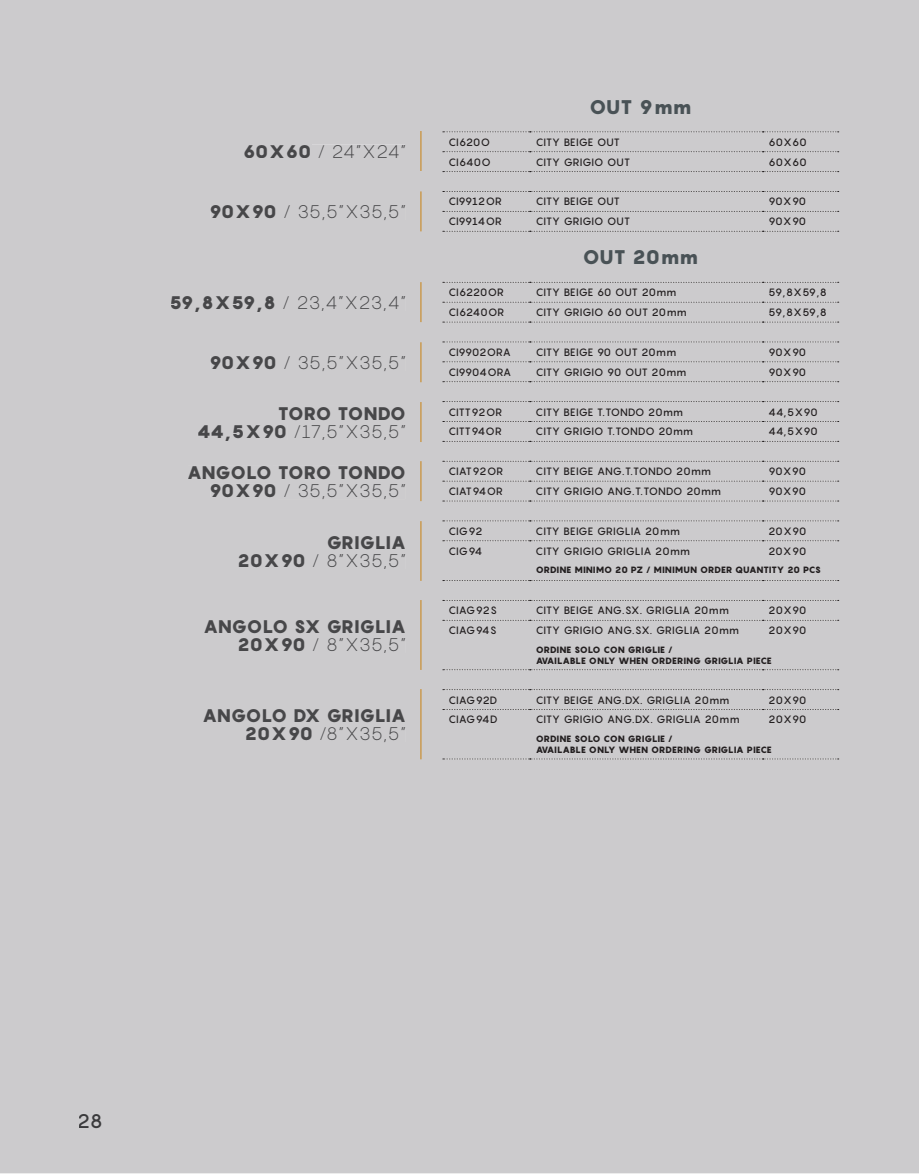
<style>
.page{position:relative;width:919px;height:1174px;background:#fff}
.page>*{position:absolute;margin:0;border:0;box-sizing:border-box;transform-origin:0 0}
.t1{font:900 19.5px "Pangram";letter-spacing:.01em;color:#495256}
.t2{font:500 19.5px "Pangram";color:#231f20}
.t3{font:900 18px/18px "Pangram";letter-spacing:-.03em;color:#474749;text-align:right}
.t4{font:300 18px "Pangram";letter-spacing:.015em;color:#474749}
.t5{font:500 10.5px "Pangram";letter-spacing:.01em;color:#231f20}
.t6{font:500 10.5px "Pangram";letter-spacing:-.01em;color:#231f20}
.t7{font:900 9px/10.8px "Pangram";color:#231f20}
.s1{font-weight:900}
.s2{font-weight:300}
</style>
<div class="page">
<div style="left:0;top:0;width:918px;height:1173px;background:#cccbcd"></div>
<div style="left:79px;top:1114px;width:22px;height:14px;background:#cccbcd"></div>
<div style="left:244px;top:145px;width:66px;height:13px;background:#cccbcd"></div>
<div style="left:312px;top:145px;width:93px;height:13px;background:#cccbcd"></div>
<hr style="left:420px;top:131px;width:1px;height:40px;background:#c98a27">
<div style="left:171px;top:296px;width:103px;height:16px;background:#cccbcd"></div>
<div style="left:277px;top:296px;width:128px;height:15px;background:#cccbcd"></div>
<div style="left:211px;top:356px;width:64px;height:13px;background:#cccbcd"></div>
<div style="left:277px;top:356px;width:128px;height:15px;background:#cccbcd"></div>
<div style="left:279px;top:407px;width:127px;height:13px;background:#cccbcd"></div>
<div style="left:198px;top:425px;width:88px;height:16px;background:#cccbcd"></div>
<div style="left:288px;top:425px;width:117px;height:15px;background:#cccbcd"></div>
<div style="left:188px;top:466px;width:82px;height:13px;background:#cccbcd"></div>
<div style="left:273px;top:466px;width:133px;height:13px;background:#cccbcd"></div>
<div style="left:211px;top:484px;width:64px;height:13px;background:#cccbcd"></div>
<div style="left:277px;top:484px;width:128px;height:15px;background:#cccbcd"></div>
<div style="left:328px;top:536px;width:77px;height:13px;background:#cccbcd"></div>
<div style="left:239px;top:554px;width:65px;height:13px;background:#cccbcd"></div>
<div style="left:306px;top:554px;width:99px;height:15px;background:#cccbcd"></div>
<div style="left:204px;top:620px;width:83px;height:13px;background:#cccbcd"></div>
<div style="left:289px;top:620px;width:117px;height:13px;background:#cccbcd"></div>
<div style="left:239px;top:638px;width:65px;height:13px;background:#cccbcd"></div>
<div style="left:306px;top:638px;width:99px;height:15px;background:#cccbcd"></div>
<hr style="left:420px;top:282px;width:1px;height:40px;background:#c98a27">
<hr style="left:420px;top:342px;width:1px;height:40px;background:#c98a27">
<hr style="left:420px;top:402px;width:1px;height:40px;background:#c98a27">
<hr style="left:420px;top:461px;width:1px;height:40px;background:#c98a27">
<hr style="left:420px;top:521px;width:1px;height:60px;background:#c98a27">
<hr style="left:420px;top:600px;width:1px;height:70px;background:#c98a27">
<div style="left:204px;top:709px;width:82px;height:13px;background:#cccbcd"></div>
<div style="left:288px;top:709px;width:118px;height:13px;background:#cccbcd"></div>
<div style="left:246px;top:727px;width:65px;height:13px;background:#cccbcd"></div>
<div style="left:314px;top:727px;width:91px;height:15px;background:#cccbcd"></div>
<hr style="left:420px;top:689px;width:1px;height:70px;background:#c98a27">
<svg style="left:443px;top:669px;width:395px;height:1px"></svg>
<svg style="left:443px;top:151px;width:395px;height:1px"></svg>
<svg style="left:443px;top:211px;width:395px;height:1px"></svg>
<svg style="left:443px;top:302px;width:395px;height:1px"></svg>
<svg style="left:443px;top:322px;width:395px;height:1px"></svg>
<svg style="left:443px;top:341px;width:395px;height:1px"></svg>
<svg style="left:443px;top:361px;width:395px;height:1px"></svg>
<svg style="left:443px;top:381px;width:395px;height:1px"></svg>
<svg style="left:443px;top:401px;width:395px;height:1px"></svg>
<svg style="left:443px;top:421px;width:395px;height:1px"></svg>
<svg style="left:443px;top:441px;width:395px;height:1px"></svg>
<svg style="left:443px;top:461px;width:395px;height:1px"></svg>
<svg style="left:443px;top:481px;width:395px;height:1px"></svg>
<svg style="left:443px;top:500px;width:395px;height:1px"></svg>
<svg style="left:443px;top:520px;width:395px;height:1px"></svg>
<svg style="left:443px;top:540px;width:395px;height:1px"></svg>
<svg style="left:443px;top:580px;width:395px;height:1px"></svg>
<svg style="left:443px;top:600px;width:395px;height:1px"></svg>
<svg style="left:443px;top:620px;width:395px;height:1px"></svg>
<svg style="left:443px;top:689px;width:395px;height:1px"></svg>
<svg style="left:443px;top:709px;width:395px;height:1px"></svg>
<svg style="left:443px;top:758px;width:395px;height:1px"></svg>
<svg style="left:443px;top:171px;width:395px;height:1px"></svg>
<svg style="left:443px;top:231px;width:395px;height:1px"></svg>
<svg style="left:443px;top:282px;width:395px;height:1px"></svg>
<svg style="left:443px;top:131px;width:395px;height:1px"></svg>
<svg style="left:443px;top:191px;width:395px;height:1px"></svg>
<div style="left:211px;top:205px;width:64px;height:13px;background:#cccbcd"></div>
<div style="left:277px;top:205px;width:128px;height:15px;background:#cccbcd"></div>
<hr style="left:420px;top:191px;width:1px;height:40px;background:#c98a27">
<h2 class="t4" style="left:243px;top:140px;width:165px"><span class="s1">60X60</span> / 24”X24”</h2>
<h2 class="t4" style="left:209px;top:200px;width:198px"><span class="s1">90X90</span> / 35,5”X35,5”</h2>
<h2 class="t4" style="left:169px;top:291px;width:238px"><span class="s1">59,8X59,8</span> / 23,4”X23,4”</h2>
<h2 class="t4" style="left:209px;top:351px;width:198px"><span class="s1">90X90</span> / 35,5”X35,5”</h2>
<h2 class="t3" style="left:197px;top:404px;width:210px">TORO TONDO<br>44,5X90 <span class="s2">/17,5”X35,5”</span></h2>
<h2 class="t3" style="left:187px;top:463px;width:221px">ANGOLO TORO TONDO<br>90X90 <span class="s2">/ 35,5”X35,5”</span></h2>
<h2 class="t3" style="left:237px;top:533px;width:170px">GRIGLIA<br>20X90 <span class="s2">/ 8”X35,5”</span></h2>
<h2 class="t3" style="left:203px;top:617px;width:204px">ANGOLO SX GRIGLIA<br>20X90 <span class="s2">/ 8”X35,5”</span></h2>
<h2 class="t3" style="left:202px;top:706px;width:205px">ANGOLO DX GRIGLIA<br>20X90 <span class="s2">/8”X35,5”</span></h2>
<h1 class="t1" style="left:589px;top:94px;width:104px">OUT 9mm</h1>
<p class="t5" style="left:448px;top:135px;width:43px">CI620O</p>
<p class="t5" style="left:535px;top:135px;width:86px">CITY BEIGE OUT</p>
<p class="t5" style="left:768px;top:135px;width:39px">60X60</p>
<p class="t5" style="left:448px;top:155px;width:44px">CI640O</p>
<p class="t5" style="left:535px;top:155px;width:96px">CITY GRIGIO OUT</p>
<p class="t5" style="left:768px;top:155px;width:39px">60X60</p>
<p class="t5" style="left:448px;top:195px;width:55px">CI9912OR</p>
<p class="t5" style="left:535px;top:195px;width:86px">CITY BEIGE OUT</p>
<p class="t5" style="left:768px;top:195px;width:39px">90X90</p>
<p class="t6" style="left:448px;top:215px;width:55px">CI9914OR</p>
<p class="t5" style="left:535px;top:215px;width:96px">CITY GRIGIO OUT</p>
<p class="t5" style="left:768px;top:215px;width:39px">90X90</p>
<h1 class="t1" style="left:582px;top:244px;width:117px">OUT 20mm</h1>
<p class="t5" style="left:448px;top:286px;width:57px">CI6220OR</p>
<p class="t5" style="left:535px;top:286px;width:142px">CITY BEIGE 60 OUT 20mm</p>
<p class="t5" style="left:768px;top:286px;width:60px">59,8X59,8</p>
<p class="t5" style="left:448px;top:305px;width:57px">CI6240OR</p>
<p class="t5" style="left:535px;top:305px;width:152px">CITY GRIGIO 60 OUT 20mm</p>
<p class="t5" style="left:768px;top:305px;width:60px">59,8X59,8</p>
<p class="t5" style="left:448px;top:345px;width:64px">CI9902ORA</p>
<p class="t5" style="left:535px;top:345px;width:142px">CITY BEIGE 90 OUT 20mm</p>
<p class="t5" style="left:768px;top:345px;width:39px">90X90</p>
<p class="t5" style="left:448px;top:365px;width:64px">CI9904ORA</p>
<p class="t5" style="left:535px;top:365px;width:152px">CITY GRIGIO 90 OUT 20mm</p>
<p class="t5" style="left:768px;top:365px;width:39px">90X90</p>
<p class="t5" style="left:448px;top:405px;width:55px">CITT92OR</p>
<p class="t5" style="left:535px;top:405px;width:149px">CITY BEIGE T.TONDO 20mm</p>
<p class="t5" style="left:768px;top:405px;width:51px">44,5X90</p>
<p class="t5" style="left:448px;top:425px;width:55px">CITT94OR</p>
<p class="t5" style="left:535px;top:425px;width:159px">CITY GRIGIO T.TONDO 20mm</p>
<p class="t5" style="left:768px;top:425px;width:51px">44,5X90</p>
<p class="t5" style="left:448px;top:464px;width:56px">CIAT92OR</p>
<p class="t5" style="left:535px;top:464px;width:177px">CITY BEIGE ANG.T.TONDO 20mm</p>
<p class="t5" style="left:768px;top:464px;width:39px">90X90</p>
<p class="t5" style="left:448px;top:484px;width:56px">CIAT94OR</p>
<p class="t5" style="left:535px;top:484px;width:187px">CITY GRIGIO ANG.T.TONDO 20mm</p>
<p class="t5" style="left:768px;top:484px;width:39px">90X90</p>
<p class="t5" style="left:448px;top:524px;width:36px">CIG92</p>
<p class="t5" style="left:535px;top:524px;width:146px">CITY BEIGE GRIGLIA 20mm</p>
<p class="t5" style="left:768px;top:524px;width:39px">20X90</p>
<p class="t5" style="left:448px;top:544px;width:35px">CIG94</p>
<p class="t5" style="left:535px;top:544px;width:156px">CITY GRIGIO GRIGLIA 20mm</p>
<p class="t5" style="left:768px;top:544px;width:39px">20X90</p>
<p class="t7" style="left:535px;top:565px;width:286px">ORDINE MINIMO 20 PZ / MINIMUN ORDER QUANTITY 20 PCS</p>
<p class="t5" style="left:448px;top:604px;width:50px">CIAG92S</p>
<p class="t5" style="left:535px;top:604px;width:195px">CITY BEIGE ANG.SX. GRIGLIA 20mm</p>
<p class="t5" style="left:768px;top:604px;width:39px">20X90</p>
<p class="t5" style="left:448px;top:623px;width:50px">CIAG94S</p>
<p class="t5" style="left:535px;top:623px;width:205px">CITY GRIGIO ANG.SX. GRIGLIA 20mm</p>
<p class="t5" style="left:768px;top:623px;width:39px">20X90</p>
<p class="t7" style="left:535px;top:644px;width:237px">ORDINE SOLO CON GRIGLIE /<br>AVAILABLE ONLY WHEN ORDERING GRIGLIA PIECE</p>
<p class="t5" style="left:448px;top:693px;width:50px">CIAG92D</p>
<p class="t5" style="left:535px;top:693px;width:195px">CITY BEIGE ANG.DX. GRIGLIA 20mm</p>
<p class="t5" style="left:768px;top:693px;width:39px">20X90</p>
<p class="t5" style="left:448px;top:713px;width:51px">CIAG94D</p>
<p class="t5" style="left:535px;top:713px;width:205px">CITY GRIGIO ANG.DX. GRIGLIA 20mm</p>
<p class="t5" style="left:768px;top:713px;width:39px">20X90</p>
<p class="t7" style="left:535px;top:733px;width:237px">ORDINE SOLO CON GRIGLIE /<br>AVAILABLE ONLY WHEN ORDERING GRIGLIA PIECE</p>
<h1 class="t2" style="left:77px;top:1108px;width:27px">28</h1>
</div>
